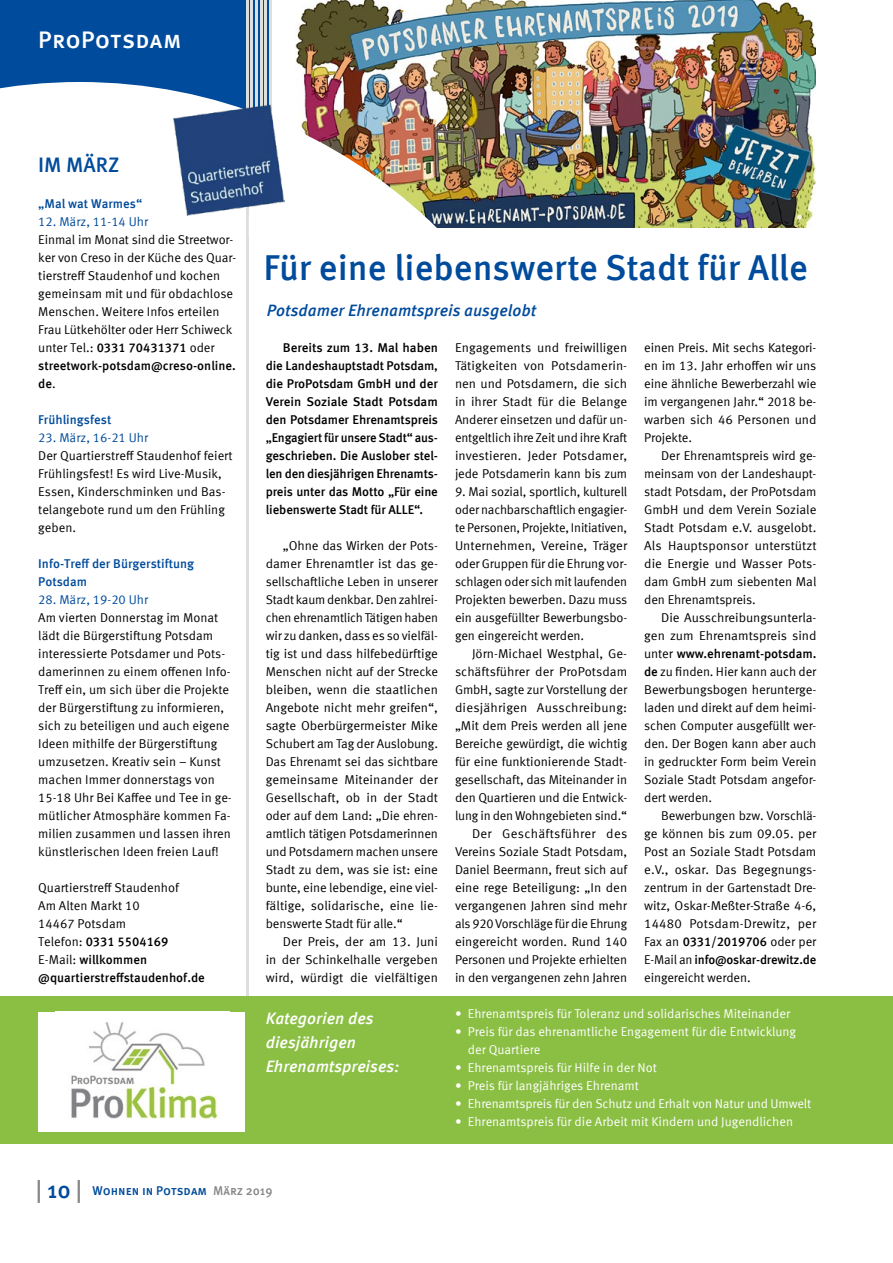
<style>
.page{position:relative;width:893px;height:1263px;background:#fff}
.page>*{position:absolute;margin:0;border:0;box-sizing:border-box;transform-origin:0 0}
.t1{font:500 36px "Meta Offc";color:#004b9c}
.t2{font:500 24px "Meta Sc Offc";letter-spacing:.01em;color:#fff}
.t3{font:500 21px "Meta Offc";color:#004b9c}
.t4{font:italic 500 16.5px/24px "Meta Offc";color:#fff}
.t5{font:italic 500 16.5px "Meta Offc";letter-spacing:-.005em;color:#004b9c}
.t6{font:12.75px/18px "Meta Offc Norm";color:#000;text-align:justify}
.t7{font:500 12.75px/18px "Meta Offc";letter-spacing:-.01em;color:#000}
.t8{font:12.75px/18px "Meta Offc Norm";color:#fff}
.t9{font:500 12.75px/18px "Meta Offc";color:#004b9c}
.t10{font:12.75px "Meta Offc Norm";color:#004b9c}
.t11{font:500 12.75px "Meta Sc Offc";color:#004b9c}
.s1{font-family:"Meta Offc";font-weight:500}
.s2{font-family:"Meta Offc Norm";font-weight:400}
.s3{font-size:24px;color:#868786}
.s4{font-size:24px}
.s5{color:#868786}
</style>
<div class="page">
<img style="left:296px;top:0;width:520px;height:227px">
<div style="left:0;top:0;width:270px;height:146px;background:#004b9c"></div>
<hr style="left:264px;top:0;width:3px;height:121px;background:#dddede">
<hr style="left:269px;top:0;width:3px;height:121px;background:#dddede">
<hr style="left:260px;top:0;width:2px;height:121px;background:#dddede">
<hr style="left:255px;top:0;width:3px;height:121px;background:#dddede">
<hr style="left:251px;top:0;width:2px;height:121px;background:#dddede">
<img style="left:0;top:82px;width:430px;height:134px">
<hr style="left:246px;top:0;width:3px;height:1140px;background:#dddede">
<img style="left:173px;top:104px;width:112px;height:111px">
<div style="left:0;top:996px;width:893px;height:148px;background:#8bbf44"></div>
<div style="left:38px;top:1012px;width:206px;height:119px;background:#fff"></div>
<img style="left:71px;top:1021px;width:147px;height:99px">
<svg style="left:249px;top:215px;width:193px;height:13px"></svg>
<h2 class="t2" style="left:38px;top:26px;width:145px">ProPotsdam</h2>
<h3 class="t3" style="left:38px;top:152px;width:83px">IM MÄRZ</h3>
<p class="t9" style="left:38px;top:195px;width:105px">„Mal wat Warmes“</p>
<p class="t10" style="left:38px;top:214px;width:112px">12. März, 11-14 Uhr</p>
<p class="t6" style="left:38px;top:231px;width:199px;text-align:left">Einmal im Monat sind die Streetwor&shy;ker von Creso in der Küche des Quar&shy;tierstreff Staudenhof und kochen gemeinsam mit und für obdachlose Menschen. Weitere Infos erteilen Frau Lütkehölter oder Herr Schiweck unter Tel.: <span class="s1">0331 70431371</span> oder</p>
<p class="t7" style="left:38px;top:357px;width:199px">streetwork-potsdam@creso-online. de<span class="s2">.</span></p>
<p class="t9" style="left:38px;top:411px;width:75px">Frühlingsfest</p>
<p class="t10" style="left:38px;top:430px;width:112px">23. März, 16-21 Uhr</p>
<p class="t6" style="left:38px;top:447px;width:196px;text-align:left">Der Quartierstreff Staudenhof feiert<br>Frühlingsfest! Es wird Live-Musik,<br>Essen, Kinderschminken und Bas&shy;telangebote rund um den Frühling geben.</p>
<p class="t9" style="left:38px;top:555px;width:157px">Info-Treff der Bürgerstiftung<br>Potsdam</p>
<p class="t10" style="left:38px;top:592px;width:112px">28. März, 19-20 Uhr</p>
<p class="t6" style="left:38px;top:609px;width:195px;text-align:left">Am vierten Donnerstag im Monat lädt die Bürgerstiftung Potsdam interessierte Potsdamer und Pots&shy;damerinnen zu einem offenen Info-Treff ein, um sich über die Projekte der Bürgerstiftung zu informieren, sich zu beteiligen und auch eigene Ideen mithilfe der Bürgerstiftung umzusetzen. Kreativ sein – Kunst machen Immer donnerstags von 15-18 Uhr Bei Kaffee und Tee in ge&shy;mütlicher Atmosphäre kommen Fa&shy;milien zusammen und lassen ihren künstlerischen Ideen freien Lauf!</p>
<p class="t6" style="left:38px;top:879px;width:142px;text-align:left">Quartierstreff Staudenhof<br>Am Alten Markt 10<br>14467 Potsdam</p>
<p class="t7" style="left:38px;top:933px;width:168px"><span class="s2">Telefon:</span> 0331 5504169<br><span class="s2">E-Mail:</span> willkommen @quartierstreffstaudenhof.de</p>
<h1 class="t1" style="left:264px;top:246px;width:546px">Für eine liebenswerte Stadt für Alle</h1>
<p class="t5" style="left:267px;top:300px;width:271px">Potsdamer Ehrenamtspreis ausgelobt</p>
<p class="t7" style="left:266px;top:339px;width:174px;text-align:justify;text-indent:17px">Bereits zum 13. Mal haben die Landeshauptstadt Potsdam, die ProPotsdam GmbH und der Verein Soziale Stadt Potsdam den Potsdamer Ehrenamtspreis „Engagiert für unsere Stadt“ aus&shy;geschrieben. Die Auslober stel&shy;len den diesjährigen Ehrenamts&shy;preis unter das Motto „Für eine liebenswerte Stadt für ALLE“.</p>
<p class="t6" style="left:266px;top:537px;width:174px;text-indent:17px">„Ohne das Wirken der Pots&shy;damer Ehrenamtler ist das ge&shy;sellschaftliche Leben in unserer Stadt kaum denkbar. Den zahlrei&shy;chen ehrenamtlich Tätigen haben wir zu danken, dass es so vielfäl&shy;tig ist und dass hilfebedürftige Menschen nicht auf der Strecke bleiben, wenn die staatlichen Angebote nicht mehr greifen“, sagte Oberbürgermeister Mike Schubert am Tag der Auslobung.<br>Das Ehrenamt sei das sichtbare gemeinsame Miteinander der Gesellschaft, ob in der Stadt oder auf dem Land: „Die ehren&shy;amtlich tätigen Potsdamerinnen und Potsdamern machen unsere Stadt zu dem, was sie ist: eine bunte, eine lebendige, eine viel&shy;fältige, solidarische, eine lie&shy;benswerte Stadt für alle.“</p>
<p class="t6" style="left:266px;top:933px;width:174px;text-indent:17px">Der Preis, der am 13. Juni in der Schinkelhalle vergeben wird, würdigt die vielfältigen</p>
<p class="t6" style="left:455px;top:339px;width:174px">Engagements und freiwilligen Tätigkeiten von Potsdamerin&shy;nen und Potsdamern, die sich in ihrer Stadt für die Belange Anderer einsetzen und dafür un&shy;entgeltlich ihre Zeit und ihre Kraft investieren. Jeder Potsdamer, jede Potsdamerin kann bis zum</p>
<p class="t6" style="left:455px;top:483px;width:174px">9. Mai sozial, sportlich, kulturell oder nachbarschaftlich engagier&shy;te Personen, Projekte, Initiativen, Unternehmen, Vereine, Träger oder Gruppen für die Ehrung vor&shy;schlagen oder sich mit laufenden Projekten bewerben. Dazu muss ein ausgefüllter Bewerbungsbo&shy;gen eingereicht werden.</p>
<p class="t6" style="left:455px;top:645px;width:174px;text-align:right">Jörn-Michael Westphal, Ge&shy;schäftsführer der ProPotsdam<br>GmbH, sagte zur Vorstellung der diesjährigen Ausschreibung: „Mit dem Preis werden all jene<br>Bereiche gewürdigt, die wichtig für eine funktionierende Stadt&shy;gesellschaft, das Miteinander in den Quartieren und die Entwick&shy;lung in den Wohngebieten sind.“<br>Der Geschäftsführer des<br>Vereins Soziale Stadt Potsdam,<br>Daniel Beermann, freut sich auf eine rege Beteiligung: „In den vergangenen Jahren sind mehr als 920 Vorschläge für die Ehrung eingereicht worden. Rund 140<br>Personen und Projekte erhielten in den vergangenen zehn Jahren</p>
<p class="t6" style="left:644px;top:339px;width:174px">einen Preis. Mit sechs Kategori&shy;en im 13. Jahr erhoffen wir uns eine ähnliche Bewerberzahl wie im vergangenen Jahr.“ 2018 be&shy;warben sich 46 Personen und Projekte.</p>
<p class="t6" style="left:644px;top:447px;width:174px;text-indent:17px">Der Ehrenamtspreis wird ge&shy;meinsam von der Landeshaupt&shy;stadt Potsdam, der ProPotsdam GmbH und dem Verein Soziale Stadt Potsdam e.V. ausgelobt.<br>Als Hauptsponsor unterstützt die Energie und Wasser Pots&shy;dam GmbH zum siebenten Mal den Ehrenamtspreis.</p>
<p class="t6" style="left:644px;top:609px;width:174px;text-align:right">Die Ausschreibungsunterla&shy;gen zum Ehrenamtspreis sind</p>
<p class="t7" style="left:644px;top:645px;width:174px"><span class="s2">unter</span> www.ehrenamt-potsdam.</p>
<p class="t6" style="left:644px;top:663px;width:174px"><span class="s1">de</span> zu finden. Hier kann auch der Bewerbungsbogen herunterge&shy;laden und direkt auf dem heimi&shy;schen Computer ausgefüllt wer&shy;den. Der Bogen kann aber auch in gedruckter Form beim Verein Soziale Stadt Potsdam angefor&shy;dert werden.</p>
<p class="t6" style="left:644px;top:807px;width:174px;text-indent:17px">Bewerbungen bzw. Vorschlä&shy;ge können bis zum 09.05. per Post an Soziale Stadt Potsdam e.V., oskar. Das Begegnungs&shy;zentrum in der Gartenstadt Dre&shy;witz, Oskar-Meßter-Straße 4-6, 14480 Potsdam-Drewitz, per Fax an <span class="s1">0331/2019706</span> oder per</p>
<p class="t7" style="left:644px;top:951px;width:174px"><span class="s2">E-Mail an</span> info@oskar-drewitz.de</p>
<p class="t6" style="left:644px;top:969px;width:108px">eingereicht werden.</p>
<p class="t4" style="left:266px;top:1006px;width:135px">Kategorien des diesjährigen<br>Ehrenamtspreises:</p>
<p class="t8" style="left:455px;top:1005px;width:337px">• Ehrenamtspreis für Toleranz und solidarisches Miteinander</p>
<p class="t8" style="left:468px;top:1023px;width:330px;text-indent:-13px">• Preis für das ehrenamtliche Engagement für die Entwicklung der Quartiere</p>
<p class="t8" style="left:455px;top:1059px;width:203px">• Ehrenamtspreis für Hilfe in der Not</p>
<p class="t8" style="left:455px;top:1077px;width:185px">• Preis für langjähriges Ehrenamt</p>
<p class="t8" style="left:455px;top:1095px;width:358px">• Ehrenamtspreis für den Schutz und Erhalt von Natur und Umwelt</p>
<p class="t8" style="left:455px;top:1113px;width:340px">• Ehrenamtspreis für die Arbeit mit Kindern und Jugendlichen</p>
<p class="t11" style="left:36px;top:1183px;width:238px"><span class="s3">|</span> <span class="s4">10</span> <span class="s3">|</span> Wohnen in Potsdam <span class="s5">März 2019</span></p>
</div>
